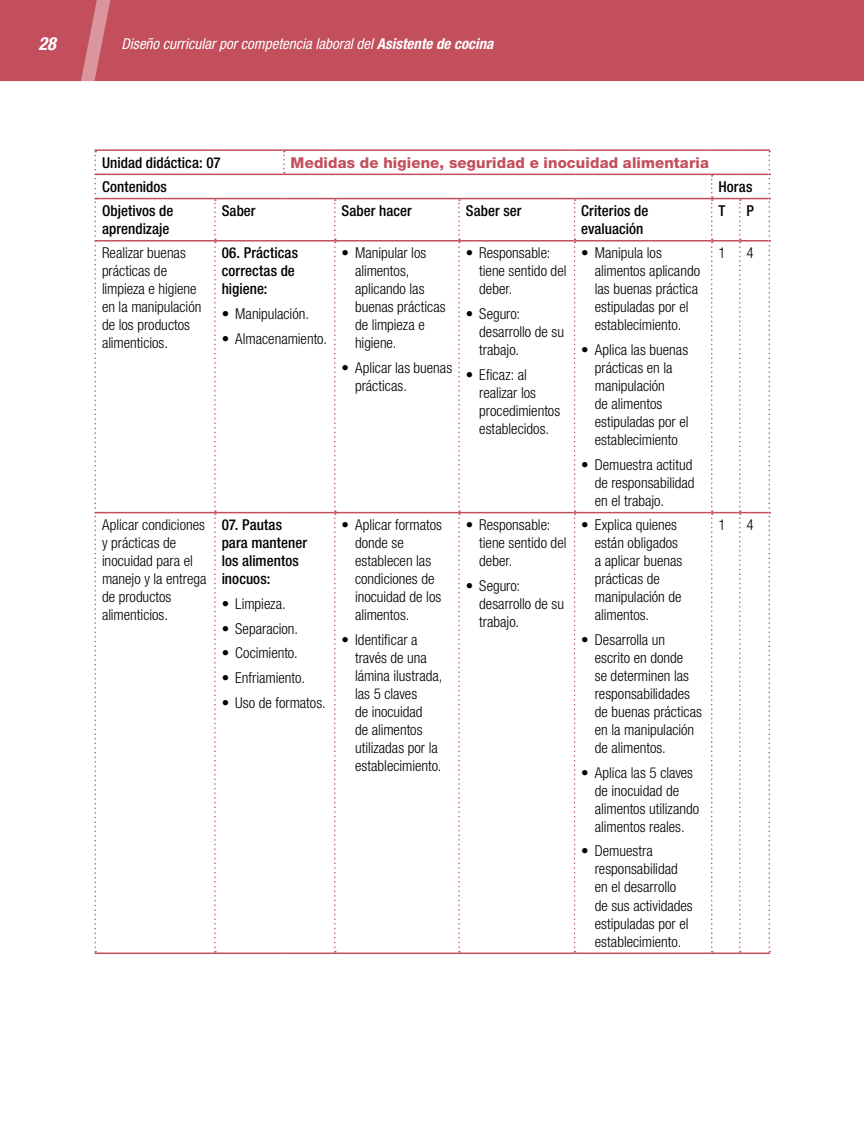
<style>
.page{position:relative;width:864px;height:1148px;background:#fff}
.page>*{position:absolute;margin:0;border:0;box-sizing:border-box;transform-origin:0 0}
.t1{font:italic 700 condensed 18px "Helvetica Neue LT Std";color:#fff}
.t2{font:300 condensed 15px/18px "Helvetica Neue LT Std";color:#000}
.t3{font:500 condensed 15px/18px "Helvetica Neue LT Std";letter-spacing:.005em;color:#000}
.t4{font:italic condensed 15px "Helvetica Neue LT Std";color:#fff}
.t5{font:800 15px "Helvetica Neue LT Std";letter-spacing:.01em;color:#c34e5c}
.s1{font-weight:700}
</style>
<div class="page">
<div style="left:113px;top:0;width:750px;height:81px;background:#c34e5c"></div>
<svg style="left:863px;top:0;width:1px;height:81px"></svg>
<svg style="left:0;top:0;width:113px;height:81px;background:#c55663"></svg>
<svg style="left:283px;top:151px;width:2px;height:23px"></svg>
<svg style="left:214px;top:199px;width:2px;height:753px"></svg>
<svg style="left:334px;top:199px;width:2px;height:753px"></svg>
<svg style="left:458px;top:199px;width:2px;height:753px"></svg>
<svg style="left:574px;top:199px;width:2px;height:753px"></svg>
<hr style="left:96px;top:174px;width:119px;height:1px;background:#c34e5c">
<hr style="left:215px;top:174px;width:69px;height:1px;background:#c34e5c">
<hr style="left:284px;top:174px;width:51px;height:1px;background:#c34e5c">
<hr style="left:335px;top:174px;width:124px;height:1px;background:#c34e5c">
<hr style="left:459px;top:174px;width:116px;height:1px;background:#c34e5c">
<hr style="left:575px;top:174px;width:137px;height:1px;background:#c34e5c">
<hr style="left:96px;top:198px;width:119px;height:1px;background:#c34e5c">
<hr style="left:215px;top:198px;width:69px;height:1px;background:#c34e5c">
<hr style="left:284px;top:198px;width:51px;height:1px;background:#c34e5c">
<hr style="left:335px;top:198px;width:124px;height:1px;background:#c34e5c">
<hr style="left:459px;top:198px;width:116px;height:1px;background:#c34e5c">
<hr style="left:575px;top:198px;width:137px;height:1px;background:#c34e5c">
<hr style="left:96px;top:240px;width:119px;height:1px;background:#c34e5c">
<hr style="left:215px;top:240px;width:69px;height:1px;background:#c34e5c">
<hr style="left:284px;top:240px;width:51px;height:1px;background:#c34e5c">
<hr style="left:335px;top:240px;width:124px;height:1px;background:#c34e5c">
<hr style="left:459px;top:240px;width:116px;height:1px;background:#c34e5c">
<hr style="left:575px;top:240px;width:137px;height:1px;background:#c34e5c">
<hr style="left:96px;top:512px;width:119px;height:1px;background:#c34e5c">
<hr style="left:215px;top:512px;width:69px;height:1px;background:#c34e5c">
<hr style="left:284px;top:512px;width:51px;height:1px;background:#c34e5c">
<hr style="left:335px;top:512px;width:124px;height:1px;background:#c34e5c">
<hr style="left:459px;top:512px;width:116px;height:1px;background:#c34e5c">
<hr style="left:575px;top:512px;width:137px;height:1px;background:#c34e5c">
<hr style="left:94px;top:149px;width:121px;height:2px;background:#c34e5c">
<hr style="left:215px;top:149px;width:69px;height:2px;background:#c34e5c">
<hr style="left:284px;top:149px;width:51px;height:2px;background:#c34e5c">
<hr style="left:335px;top:149px;width:124px;height:2px;background:#c34e5c">
<hr style="left:459px;top:149px;width:116px;height:2px;background:#c34e5c">
<hr style="left:575px;top:149px;width:137px;height:2px;background:#c34e5c">
<hr style="left:712px;top:149px;width:28px;height:2px;background:#c34e5c">
<hr style="left:740px;top:149px;width:30px;height:2px;background:#c34e5c">
<hr style="left:94px;top:952px;width:121px;height:2px;background:#c34e5c">
<hr style="left:215px;top:952px;width:69px;height:2px;background:#c34e5c">
<hr style="left:284px;top:952px;width:51px;height:2px;background:#c34e5c">
<hr style="left:335px;top:952px;width:124px;height:2px;background:#c34e5c">
<hr style="left:459px;top:952px;width:116px;height:2px;background:#c34e5c">
<hr style="left:575px;top:952px;width:137px;height:2px;background:#c34e5c">
<hr style="left:712px;top:952px;width:28px;height:2px;background:#c34e5c">
<hr style="left:740px;top:952px;width:30px;height:2px;background:#c34e5c">
<svg style="left:94px;top:151px;width:2px;height:801px"></svg>
<svg style="left:711px;top:151px;width:59px;height:801px"></svg>
<p class="t1" style="left:39px;top:33px;width:19px">28</p>
<p class="t4" style="left:121px;top:35px;width:374px">Diseño curricular por competencia laboral del <span class="s1">Asistente de cocina</span></p>
<p class="t3" style="left:102px;top:153px;width:120px">Unidad didáctica: 07</p>
<p class="t5" style="left:291px;top:153px;width:420px">Medidas de higiene, seguridad e inocuidad alimentaria</p>
<p class="t3" style="left:102px;top:177px;width:67px">Contenidos</p>
<p class="t3" style="left:718px;top:177px;width:35px">Horas</p>
<p class="t3" style="left:102px;top:201px;width:73px">Objetivos de aprendizaje</p>
<p class="t3" style="left:222px;top:201px;width:36px">Saber</p>
<p class="t3" style="left:342px;top:201px;width:72px">Saber hacer</p>
<p class="t3" style="left:466px;top:201px;width:57px">Saber ser</p>
<p class="t3" style="left:581px;top:201px;width:68px">Criterios de evaluación</p>
<p class="t3" style="left:718px;top:201px;width:8px">T</p>
<p class="t3" style="left:747px;top:201px;width:9px">P</p>
<p class="t2" style="left:102px;top:244px;width:101px">Realizar buenas prácticas de limpieza e higiene en la manipulación de los productos alimenticios.</p>
<p class="t3" style="left:222px;top:244px;width:78px">06. Prácticas correctas de higiene:</p>
<p class="t2" style="left:355px;top:244px;width:92px;text-indent:-14px">• Manipular los alimentos, aplicando las buenas prácticas de limpieza e higiene.</p>
<p class="t2" style="left:355px;top:358px;width:99px;text-indent:-14px">• Aplicar las buenas prácticas.</p>
<p class="t2" style="left:479px;top:244px;width:89px;text-indent:-14px">• Responsable: tiene sentido del deber.</p>
<p class="t2" style="left:479px;top:304px;width:86px;text-indent:-14px">• Seguro: desarrollo de su trabajo.</p>
<p class="t2" style="left:479px;top:365px;width:83px;text-indent:-14px">• Eficaz: al realizar los procedimientos establecidos.</p>
<p class="t2" style="left:595px;top:244px;width:107px;text-indent:-14px">• Manipula los alimentos aplicando las buenas práctica estipuladas por el establecimiento.</p>
<p class="t2" style="left:595px;top:340px;width:95px;text-indent:-14px">• Aplica las buenas prácticas en la manipulación<br>de alimentos estipuladas por el establecimiento</p>
<p class="t2" style="left:595px;top:455px;width:101px;text-indent:-14px">• Demuestra actitud de responsabilidad en el trabajo.</p>
<p class="t2" style="left:718px;top:244px;width:9px">1</p>
<p class="t2" style="left:747px;top:244px;width:9px">4</p>
<p class="t2" style="left:222px;top:304px;width:89px">• Manipulación.</p>
<p class="t2" style="left:222px;top:329px;width:107px">• Almacenamiento.</p>
<p class="t2" style="left:102px;top:515px;width:106px">Aplicar condiciones y prácticas de inocuidad para el manejo y la entrega de productos alimenticios.</p>
<p class="t3" style="left:222px;top:515px;width:87px">07. Pautas para mantener los alimentos inocuos:</p>
<p class="t2" style="left:222px;top:594px;width:66px">• Limpieza.</p>
<p class="t2" style="left:222px;top:619px;width:78px">• Separacion.</p>
<p class="t2" style="left:222px;top:644px;width:78px">• Cocimiento.</p>
<p class="t2" style="left:222px;top:668px;width:85px">• Enfriamiento.</p>
<p class="t2" style="left:222px;top:693px;width:106px">• Uso de formatos.</p>
<p class="t2" style="left:355px;top:515px;width:89px;text-indent:-14px">• Aplicar formatos donde se establecen las condiciones de inocuidad de los alimentos.</p>
<p class="t2" style="left:355px;top:630px;width:89px;text-indent:-14px">• Identificar a través de una lámina ilustrada, las 5 claves<br>de inocuidad<br>de alimentos utilizadas por la establecimiento.</p>
<p class="t2" style="left:479px;top:515px;width:89px;text-indent:-14px">• Responsable: tiene sentido del deber.</p>
<p class="t2" style="left:479px;top:576px;width:86px;text-indent:-14px">• Seguro: desarrollo de su trabajo.</p>
<p class="t2" style="left:595px;top:515px;width:89px;text-indent:-14px">• Explica quienes están obligados a aplicar buenas prácticas de manipulación de alimentos.</p>
<p class="t2" style="left:595px;top:630px;width:109px;text-indent:-14px">• Desarrolla un escrito en donde<br>se determinen las responsabilidades de buenas prácticas en la manipulación de alimentos.</p>
<p class="t2" style="left:595px;top:763px;width:106px;text-indent:-14px">• Aplica las 5 claves de inocuidad de alimentos utilizando alimentos reales.</p>
<p class="t2" style="left:595px;top:842px;width:99px;text-indent:-14px">• Demuestra responsabilidad en el desarrollo de sus actividades estipuladas por el establecimiento.</p>
<p class="t2" style="left:718px;top:515px;width:9px">1</p>
<p class="t2" style="left:747px;top:515px;width:9px">4</p>
</div>
